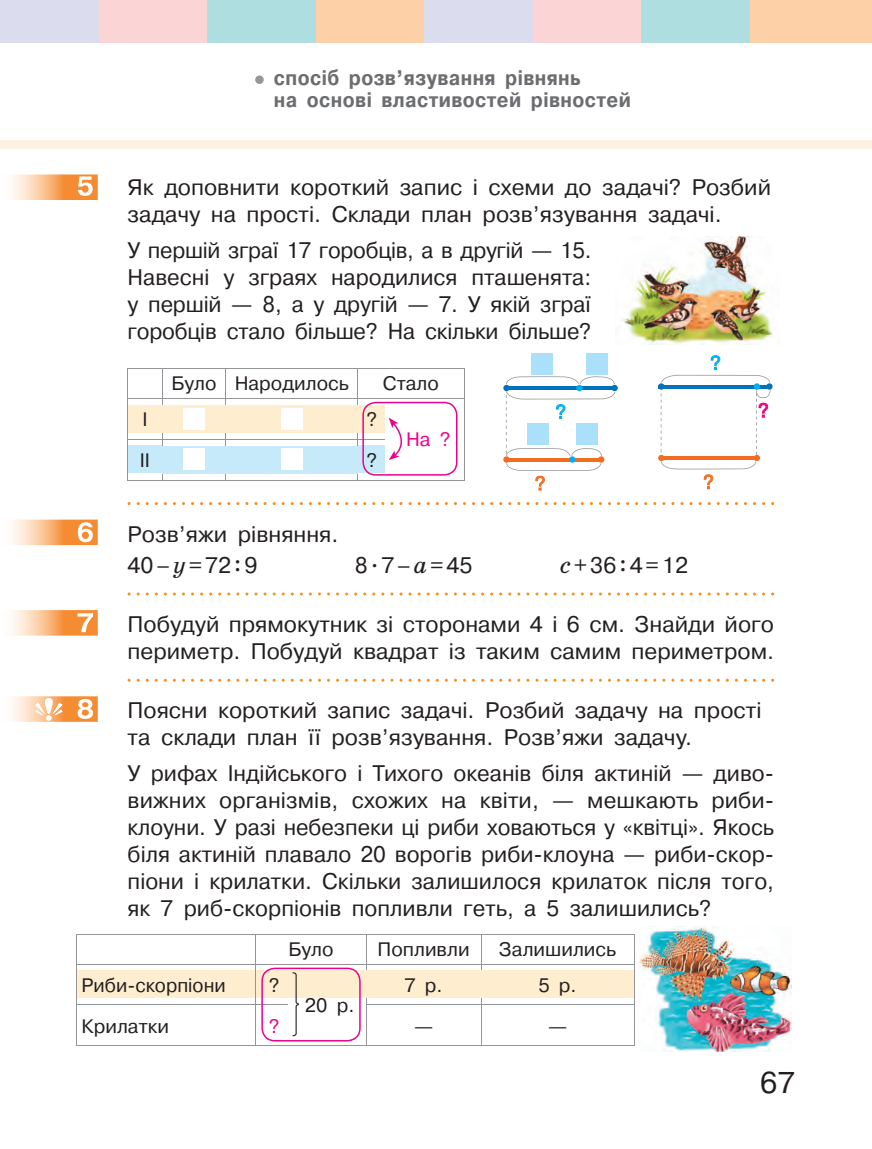
<style>
.page{position:relative;width:872px;height:1149px;background:#fff}
.page>*{position:absolute;margin:0;border:0;box-sizing:border-box;transform-origin:0 0}
.t1{font:30px "Pragmatica C";color:#231f20}
.t2{font:22.5px/27px "Pragmatica C";color:#231f20}
.t3{font:22.5px/27px "Pragmatica C";color:#231f20;text-align:justify;scale:.96 1}
.t4{font:700 21px/22.5px "Pragmatica C";letter-spacing:.02em;color:#6c6d70;scale:.9 1}
.t5{font:19.5px "Pragmatica C";color:#231f20}
.t6{font:19.5px "Pragmatica C";color:#ed028c}
.t7{font:19.5px "Pragmatica C";color:#00aeef}
.t8{font:19.5px "Pragmatica C";color:#f36c21}
.s1{font-family:"School Book C";font-style:italic;font-size:24px}
.s2{font-family:"School Book C"}
</style>
<div class="page">
<div style="left:749px;top:0;width:123px;height:43px;background:#fdd0a7"></div>
<div style="left:641px;top:0;width:108px;height:43px;background:#aedee0"></div>
<div style="left:532px;top:0;width:109px;height:43px;background:#fbd4d6"></div>
<div style="left:99px;top:0;width:108px;height:43px;background:#fbd4d6"></div>
<div style="left:424px;top:0;width:108px;height:43px;background:#dbddef"></div>
<div style="left:0;top:0;width:99px;height:43px;background:#dbddef"></div>
<div style="left:315px;top:0;width:109px;height:43px;background:#fdd0a7"></div>
<div style="left:207px;top:0;width:108px;height:43px;background:#aedee0"></div>
<div style="left:0;top:140px;width:872px;height:8px;background:#fef0e2"></div>
<svg style="left:128px;top:502px;width:646px;height:3px"></svg>
<svg style="left:128px;top:592px;width:646px;height:3px"></svg>
<svg style="left:128px;top:678px;width:646px;height:3px"></svg>
<div style="left:503px;top:456px;width:7px;height:6px;background:#f36c21;border-radius:50%"></div>
<div style="left:586px;top:353px;width:22px;height:21px;background:#aae0f9"></div>
<div style="left:532px;top:353px;width:21px;height:21px;background:#aae0f9"></div>
<div style="left:611px;top:384px;width:7px;height:7px;background:#0073bc;border-radius:50%"></div>
<svg style="left:503px;top:384px;width:7px;height:7px"></svg>
<svg style="left:506px;top:376px;width:109px;height:115px"></svg>
<svg style="left:658px;top:355px;width:114px;height:134px"></svg>
<svg style="left:162px;top:369px;width:1px;height:29px"></svg>
<svg style="left:225px;top:369px;width:1px;height:29px"></svg>
<hr style="left:128px;top:398px;width:34px;height:1px;background:#939598">
<hr style="left:162px;top:398px;width:64px;height:1px;background:#939598">
<hr style="left:162px;top:398px;width:1px;height:40px;background:#939598">
<hr style="left:226px;top:398px;width:132px;height:1px;background:#939598">
<hr style="left:225px;top:398px;width:1px;height:40px;background:#939598">
<hr style="left:358px;top:398px;width:106px;height:1px;background:#939598">
<hr style="left:128px;top:438px;width:34px;height:1px;background:#939598">
<hr style="left:162px;top:438px;width:64px;height:1px;background:#939598">
<hr style="left:162px;top:439px;width:1px;height:40px;background:#939598">
<hr style="left:226px;top:438px;width:132px;height:1px;background:#939598">
<hr style="left:225px;top:439px;width:1px;height:40px;background:#939598">
<hr style="left:358px;top:438px;width:106px;height:1px;background:#939598">
<hr style="left:357px;top:439px;width:1px;height:40px;background:#939598">
<hr style="left:128px;top:368px;width:34px;height:1px;background:#939598">
<hr style="left:162px;top:368px;width:64px;height:1px;background:#939598">
<hr style="left:226px;top:368px;width:132px;height:1px;background:#939598">
<hr style="left:358px;top:368px;width:106px;height:1px;background:#939598">
<svg style="left:464px;top:369px;width:1px;height:29px"></svg>
<hr style="left:128px;top:398px;width:1px;height:40px;background:#939598">
<hr style="left:464px;top:398px;width:1px;height:40px;background:#939598">
<hr style="left:128px;top:439px;width:1px;height:40px;background:#939598">
<hr style="left:464px;top:439px;width:1px;height:40px;background:#939598">
<hr style="left:128px;top:479px;width:34px;height:1px;background:#939598">
<hr style="left:162px;top:479px;width:64px;height:1px;background:#939598">
<hr style="left:226px;top:479px;width:132px;height:1px;background:#939598">
<hr style="left:358px;top:479px;width:106px;height:1px;background:#939598">
<div style="left:128px;top:405px;width:34px;height:27px;background:#feedce"></div>
<div style="left:162px;top:405px;width:63px;height:27px;background:#feedce"></div>
<div style="left:183px;top:408px;width:21px;height:21px;background:#fff"></div>
<div style="left:226px;top:405px;width:131px;height:27px;background:#feedce"></div>
<div style="left:281px;top:408px;width:21px;height:21px;background:#fff"></div>
<div style="left:128px;top:445px;width:34px;height:27px;background:#c6eafa"></div>
<div style="left:162px;top:446px;width:63px;height:27px;background:#c6eafa"></div>
<div style="left:183px;top:448px;width:21px;height:22px;background:#fff"></div>
<div style="left:226px;top:446px;width:131px;height:27px;background:#c6eafa"></div>
<div style="left:281px;top:448px;width:21px;height:22px;background:#fff"></div>
<svg style="left:385px;top:412px;width:78px;height:64px"></svg>
<svg style="left:357px;top:369px;width:100px;height:106px"></svg>
<hr style="left:77px;top:963px;width:178px;height:1px;background:#939598">
<hr style="left:366px;top:963px;width:115px;height:1px;background:#939598">
<hr style="left:481px;top:963px;width:153px;height:1px;background:#939598">
<hr style="left:480px;top:964px;width:1px;height:40px;background:#939598">
<hr style="left:77px;top:1004px;width:178px;height:1px;background:#939598">
<hr style="left:366px;top:1004px;width:115px;height:1px;background:#939598">
<hr style="left:481px;top:1004px;width:153px;height:1px;background:#939598">
<hr style="left:480px;top:1004px;width:1px;height:40px;background:#939598">
<hr style="left:77px;top:933px;width:178px;height:1px;background:#939598">
<hr style="left:366px;top:933px;width:115px;height:1px;background:#939598">
<hr style="left:481px;top:933px;width:153px;height:1px;background:#939598">
<svg style="left:634px;top:934px;width:1px;height:29px"></svg>
<hr style="left:77px;top:964px;width:1px;height:40px;background:#939598">
<hr style="left:634px;top:964px;width:1px;height:40px;background:#939598">
<hr style="left:77px;top:1004px;width:1px;height:40px;background:#939598">
<hr style="left:634px;top:1004px;width:1px;height:40px;background:#939598">
<hr style="left:77px;top:1044px;width:178px;height:1px;background:#939598">
<hr style="left:366px;top:1044px;width:115px;height:1px;background:#939598">
<hr style="left:481px;top:1044px;width:153px;height:1px;background:#939598">
<hr style="left:255px;top:933px;width:111px;height:1px;background:#939598">
<hr style="left:255px;top:1004px;width:1px;height:40px;background:#939598">
<hr style="left:366px;top:1004px;width:1px;height:40px;background:#939598">
<hr style="left:255px;top:1044px;width:111px;height:1px;background:#939598">
<div style="left:77px;top:970px;width:178px;height:27px;background:#feedce"></div>
<div style="left:366px;top:970px;width:114px;height:27px;background:#feedce"></div>
<div style="left:481px;top:970px;width:153px;height:27px;background:#feedce"></div>
<svg style="left:255px;top:934px;width:112px;height:107px"></svg>
<img style="left:12px;top:174px;width:86px;height:26px">
<img style="left:78px;top:176px;width:15px;height:20px">
<img style="left:622px;top:236px;width:151px;height:108px">
<img style="left:12px;top:519px;width:86px;height:26px">
<img style="left:78px;top:522px;width:15px;height:20px">
<img style="left:12px;top:610px;width:86px;height:25px">
<img style="left:77px;top:613px;width:16px;height:19px">
<img style="left:12px;top:696px;width:86px;height:25px">
<img style="left:78px;top:698px;width:15px;height:20px">
<svg style="left:35px;top:697px;width:28px;height:23px"></svg>
<img style="left:44px;top:697px;width:9px;height:16px">
<img style="left:639px;top:926px;width:153px;height:125px">
<div style="left:255px;top:75px;width:9px;height:9px;background:#95979a;border-radius:50%"></div>
<p class="t4" style="left:274px;top:66px;width:398px">спосіб розв’язування рівнянь<br>на основі властивостей рівностей</p>
<p class="t2" style="left:128px;top:174px;width:645px">Як доповнити короткий запис і схеми до задачі? Розбий задачу на прості. Склади план розв’язування задачі.</p>
<p class="t3" style="left:128px;top:237px;width:485px">У першій зграї 17 горобців, а в другій — 15.<br>Навесні у зграях народилися пташенята: у першій — 8, а у другій — 7. У якій зграї горобців стало більше? На скільки більше?</p>
<p class="t5" style="left:171px;top:373px;width:179px">Було Народилось</p>
<p class="t5" style="left:383px;top:373px;width:58px">Стало</p>
<p class="t5" style="left:142px;top:408px;width:7px">І</p>
<p class="t5" style="left:366px;top:408px;width:12px">?</p>
<p class="t5" style="left:140px;top:449px;width:12px">ІІ</p>
<p class="t5" style="left:366px;top:449px;width:12px">?</p>
<p class="t6" style="left:406px;top:428px;width:46px">На ?</p>
<p class="t7" style="left:555px;top:401px;width:12px">?</p>
<p class="t8" style="left:535px;top:472px;width:12px">?</p>
<p class="t2" style="left:128px;top:518px;width:212px;line-height:31.2px">Розв’яжи рівняння.<br>40 – <span class="s1">у</span> = 72 <span class="s2">:</span> 9</p>
<p class="t2" style="left:355px;top:551px;width:119px">8 <sup>.</sup> 7 – <span class="s1">а</span> = 45</p>
<p class="t2" style="left:560px;top:551px;width:130px"><span class="s1">с</span> + 36 <span class="s2">:</span> 4 = 12</p>
<p class="t7" style="left:710px;top:352px;width:12px">?</p>
<p class="t8" style="left:703px;top:471px;width:12px">?</p>
<p class="t6" style="left:758px;top:399px;width:12px">?</p>
<p class="t2" style="left:128px;top:611px;width:648px">Побудуй прямокутник зі сторонами 4 і 6 см. Знайди його периметр. Побудуй квадрат із таким самим периметром.</p>
<p class="t2" style="left:128px;top:697px;width:635px">Поясни короткий запис задачі. Розбий задачу на прості та склади план її розв’язування. Розв’яжи задачу.</p>
<p class="t2" style="left:128px;top:759px;width:648px;text-align:justify">У рифах Індійського і Тихого океанів біля актиній — диво&shy;вижних організмів, схожих на квіти, — мешкають риби&shy;клоуни. У разі небезпеки ці риби ховаються у «квітці». Якось біля актиній плавало 20 ворогів риби-клоуна — риби-скор&shy;піони і крилатки. Скільки залишилося крилаток після того, як 7 риб-скорпіонів попливли геть, а 5 залишились?</p>
<p class="t5" style="left:288px;top:938px;width:47px">Було</p>
<p class="t5" style="left:377px;top:938px;width:94px">Попливли</p>
<p class="t5" style="left:499px;top:938px;width:119px">Залишились</p>
<p class="t5" style="left:82px;top:974px;width:146px">Риби-скорпіони</p>
<p class="t5" style="left:269px;top:974px;width:12px">?</p>
<p class="t5" style="left:404px;top:974px;width:40px">7 р.</p>
<p class="t5" style="left:538px;top:974px;width:40px">5 р.</p>
<p class="t5" style="left:82px;top:1014px;width:89px">Крилатки</p>
<p class="t6" style="left:269px;top:1014px;width:12px">?</p>
<p class="t5" style="left:414px;top:1014px;width:21px">—</p>
<p class="t5" style="left:548px;top:1014px;width:21px">—</p>
<p class="t5" style="left:305px;top:993px;width:51px">20 р.</p>
<h1 class="t1" style="left:760px;top:1065px;width:36px">67</h1>
</div>
